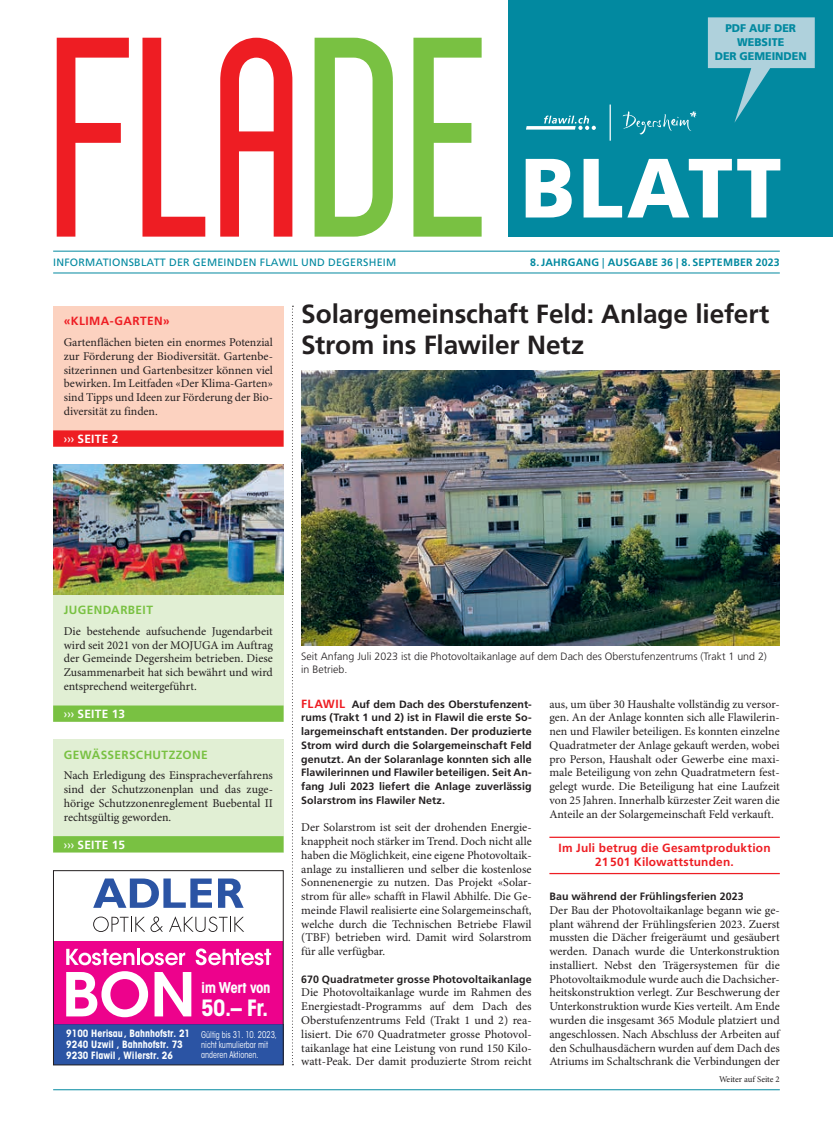
<style>
.page{position:relative;width:833px;height:1134px;background:#fff}
.page>*{position:absolute;margin:0;border:0;box-sizing:border-box;transform-origin:0 0}
.t1{font:284.12px "Sigward";color:#ee1d23;scale:.94 1}
.t2{font:900 84px "Frutiger LT Std";letter-spacing:.04em;color:#fff}
.t3{font:700 26.25px/31.2px "Frutiger LT Std";letter-spacing:-.005em;color:#231f20}
.t4{font:700 condensed 22.25px "ITC Avant Garde Std";color:#fcfefe}
.t5{font:700 condensed 14.75px "ITC Avant Garde Std";letter-spacing:-.02em;color:#fcfefe}
.t6{font:11.88px/13.8px "Minion Pro";color:#231f20;text-align:justify}
.t7{font:700 11.88px/13.8px "Frutiger LT Std";letter-spacing:.02em;color:#ee1d23;text-align:center}
.t8{font:700 11.88px "Frutiger LT Std";letter-spacing:.035em;color:#79c142}
.t9{font:700 11.88px "Frutiger LT Std";letter-spacing:.02em;color:#fff}
.t10{font:900 11.12px/13.9px "Frutiger LT Std";color:#0289a0;text-align:center;scale:.96 1}
.t11{font:700 10.62px/13.8px "Frutiger LT Std";letter-spacing:.01em;color:#231f20;text-align:justify}
.t12{font:300 10.62px/13.8px "Frutiger LT Std";color:#231f20}
.t13{font:10.62px "Frutiger LT Std";letter-spacing:.02em;color:#0289a0}
.t14{font:700 10.62px "Frutiger LT Std";letter-spacing:.02em;color:#0289a0}
.t15{font:700 condensed 10px/11px "ITC Avant Garde Std";color:#fcfefe}
.t16{font:condensed 9.25px/10px "ITC Avant Garde Std";color:#fff;scale:.88 1}
.t17{font:8.75px "Minion Pro";letter-spacing:-.005em;color:#231f20}
.s1{color:#79c142}
.s2{font-weight:400}
.s3{font-size:11.88px;color:#ee1d23}
</style>
<div class="page">
<hr style="left:53px;top:251px;width:727px;height:1px;background:#0289a0">
<hr style="left:53px;top:272px;width:727px;height:1px;background:#0289a0">
<div style="left:508px;top:0;width:325px;height:237px;background:#0289a0"></div>
<svg style="left:526px;top:116px;width:70px;height:14px"></svg>
<svg style="left:622px;top:111px;width:75px;height:24px"></svg>
<hr style="left:609px;top:105px;width:2px;height:36px;background:#fff">
<svg style="left:708px;top:17px;width:106px;height:106px"></svg>
<hr style="left:53px;top:1089px;width:727px;height:1px;background:#0289a0">
<svg style="left:292px;top:306px;width:1px;height:759px"></svg>
<div style="left:53px;top:941px;width:230px;height:124px;background:#ed028c"></div>
<svg style="left:93px;top:916px;width:151px;height:16px"></svg>
<svg style="left:93px;top:878px;width:151px;height:30px"></svg>
<svg style="left:66px;top:971px;width:125px;height:46px"></svg>
<div style="left:53px;top:1025px;width:230px;height:40px;background:#2b54a4"></div>
<hr style="left:53px;top:1025px;width:230px;height:1px;background:#433394">
<svg style="left:66px;top:949px;width:119px;height:16px"></svg>
<svg style="left:196px;top:948px;width:75px;height:17px"></svg>
<div style="left:53px;top:870px;width:230px;height:195px;border:1px solid #231f20"></div>
<div style="left:53px;top:306px;width:230px;height:140px;background:#fcd2c0"></div>
<div style="left:53px;top:430px;width:230px;height:17px;background:#ee1d23"></div>
<hr style="left:549px;top:837px;width:231px;height:1px;background:#ee1d23">
<hr style="left:549px;top:873px;width:231px;height:1px;background:#ee1d23">
<div style="left:53px;top:739px;width:230px;height:113px;background:#e1efd4"></div>
<div style="left:53px;top:836px;width:230px;height:16px;background:#79c142"></div>
<div style="left:53px;top:595px;width:230px;height:126px;background:#e1efd4"></div>
<div style="left:53px;top:705px;width:230px;height:17px;background:#79c142"></div>
<img style="left:301px;top:371px;width:479px;height:275px">
<img style="left:53px;top:464px;width:230px;height:131px">
<h1 class="t1" style="left:57px;top:18px;width:472px">FlA<span class="s1">DE</span></h1>
<p class="t13" style="left:53px;top:256px;width:344px">INFORMATIONSBLATT DER GEMEINDEN FLAWIL UND DEGERSHEIM</p>
<p class="t10" style="left:714px;top:21px;width:98px">PDF AUF DER<br>WEBSITE<br>DER GEMEINDEN</p>
<h2 class="t2" style="left:521px;top:137px;width:262px">BLATT</h2>
<p class="t14" style="left:530px;top:256px;width:251px">8.JAHRGANG <span class="s2">|</span> AUSGABE 36 | 8. SEPTEMBER 2023</p>
<p class="t7" style="left:64px;top:314px;width:107px">«KLIMA-GARTEN»</p>
<p class="t6" style="left:64px;top:336px;width:211px">Gartenflächen bieten ein enormes Potenzial zur Förderung der Biodiversität. Gartenbe&shy;sitzerinnen und Gartenbesitzer können viel bewirken. Im Leitfaden «Der Klima-Garten» sind Tipps und Ideen zur Förderung der Bio&shy;diversität zu finden.</p>
<p class="t9" style="left:64px;top:432px;width:56px"><span class="s2">›››</span> SEITE 2</p>
<h3 class="t3" style="left:301px;top:298px;width:469px">Solargemeinschaft Feld: Anlage liefert<br>Strom ins Flawiler Netz</h3>
<p class="t8" style="left:64px;top:603px;width:91px">JUGENDARBEIT</p>
<p class="t6" style="left:64px;top:625px;width:211px">Die bestehende aufsuchende Jugendarbeit wird seit 2021 von der MOJUGA im Auftrag der Gemeinde Degersheim betrieben. Diese Zusammenarbeit hat sich bewährt und wird entsprechend weitergeführt.</p>
<p class="t9" style="left:64px;top:707px;width:63px"><span class="s2">›››</span> SEITE 13</p>
<p class="t8" style="left:64px;top:747px;width:146px">GEWÄSSERSCHUTZZONE</p>
<p class="t6" style="left:64px;top:769px;width:211px">Nach Erledigung des Einspracheverfahrens sind der Schutzzonenplan und das zuge&shy;hörige Schutzzonenreglement Buebental II rechtsgültig geworden.</p>
<p class="t9" style="left:64px;top:837px;width:63px"><span class="s2">›››</span> SEITE 15</p>
<p class="t5" style="left:201px;top:978px;width:71px">im Wert von</p>
<h3 class="t4" style="left:201px;top:994px;width:69px">50.– Fr.</h3>
<p class="t15" style="left:66px;top:1028px;width:125px">9100 Herisau, Bahnhofstr. 21<br>9240 Uzwil , Bahnhofstr. 73<br>9230 Flawil , Wilerstr. 26</p>
<p class="t16" style="left:201px;top:1029px;width:88px">Gültig bis 31. 10. 2023, nicht kumulierbar mit anderen Aktionen.</p>
<p class="t12" style="left:301px;top:649px;width:467px">Seit Anfang Juli 2023 ist die Photovoltaikanlage auf dem Dach des Oberstufenzentrums (Trakt 1 und 2) in Betrieb.</p>
<p class="t11" style="left:301px;top:697px;width:232px"><span class="s3">FLAWIL</span> Auf dem Dach des Oberstufenzent&shy;rums (Trakt 1 und 2) ist in Flawil die erste So&shy;largemeinschaft entstanden. Der produzierte Strom wird durch die Solargemeinschaft Feld genutzt. An der Solaranlage konnten sich alle Flawilerinnen und Flawiler beteiligen. Seit An&shy;fang Juli 2023 liefert die Anlage zuverlässig Solarstrom ins Flawiler Netz.</p>
<p class="t6" style="left:301px;top:821px;width:232px">Der Solarstrom ist seit der drohenden Energie&shy;knappheit noch stärker im Trend. Doch nicht alle haben die Möglichkeit, eine eigene Photovoltaik&shy;anlage zu installieren und selber die kostenlose Sonnenenergie zu nutzen. Das Projekt «Solar&shy;strom für alle» schafft in Flawil Abhilfe. Die Ge&shy;meinde Flawil realisierte eine Solargemeinschaft, welche durch die Technischen Betriebe Flawil (TBF) betrieben wird. Damit wird Solarstrom für alle verfügbar.</p>
<p class="t11" style="left:301px;top:972px;width:232px">670 Quadratmeter grosse Photovoltaikanlage</p>
<p class="t6" style="left:301px;top:986px;width:232px">Die Photovoltaikanlage wurde im Rahmen des Energiestadt-Programms auf dem Dach des Oberstufenzentrums Feld (Trakt 1 und 2) rea&shy;lisiert. Die 670 Quadratmeter grosse Photovol&shy;taikanlage hat eine Leistung von rund 150 Kilo&shy;watt-Peak. Der damit produzierte Strom reicht</p>
<p class="t6" style="left:549px;top:697px;width:232px">aus, um über 30 Haushalte vollständig zu versor&shy;gen. An der Anlage konnten sich alle Flawilerin&shy;nen und Flawiler beteiligen. Es konnten einzelne Quadratmeter der Anlage gekauft werden, wobei pro Person, Haushalt oder Gewerbe eine maxi&shy;male Beteiligung von zehn Quadratmetern fest&shy;gelegt wurde. Die Beteiligung hat eine Laufzeit von 25 Jahren. Innerhalb kürzester Zeit waren die Anteile an der Solargemeinschaft Feld verkauft.</p>
<p class="t7" style="left:558px;top:841px;width:214px">Im Juli betrug die Gesamtproduktion<br>21 501 Kilowattstunden.</p>
<p class="t11" style="left:549px;top:890px;width:196px">Bau während der Frühlingsferien 2023</p>
<p class="t6" style="left:549px;top:904px;width:232px">Der Bau der Photovoltaikanlage begann wie ge&shy;plant während der Frühlingsferien 2023. Zuerst mussten die Dächer freigeräumt und gesäubert werden. Danach wurde die Unterkonstruktion installiert. Nebst den Trägersystemen für die Photovoltaikmodule wurde auch die Dachsicher&shy;heitskonstruktion verlegt. Zur Beschwerung der Unterkonstruktion wurde Kies verteilt. Am Ende wurden die insgesamt 365 Module platziert und angeschlossen. Nach Abschluss der Arbeiten auf den Schulhausdächern wurden auf dem Dach des Atriums im Schaltschrank die Verbindungen der</p>
<p class="t17" style="left:719px;top:1074px;width:62px">Weiter auf Seite 2</p>
</div>
